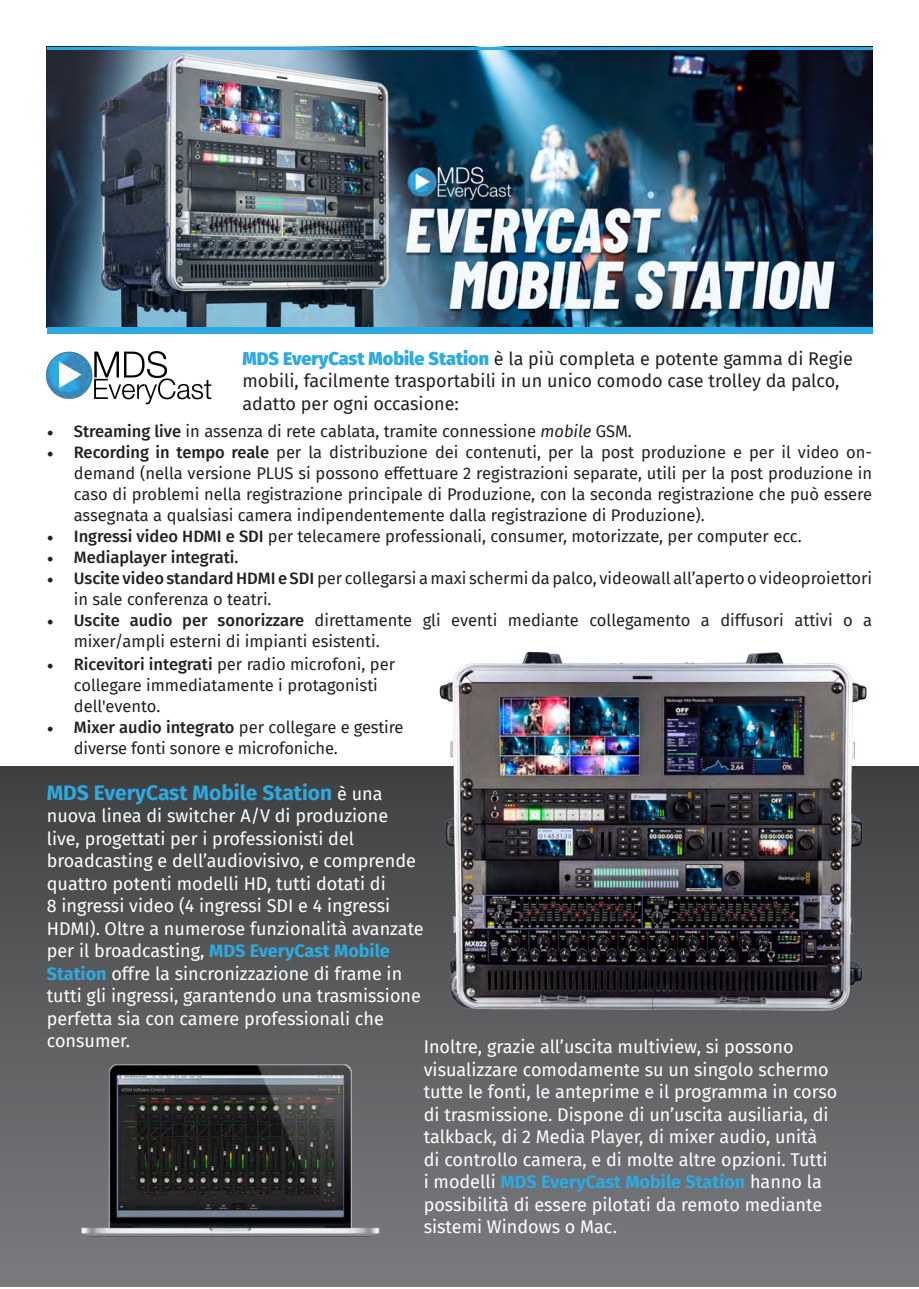
<style>
.page{position:relative;width:919px;height:1289px;background:#fff}
.page>*{position:absolute;margin:0;border:0;box-sizing:border-box;transform-origin:0 0}
.t1{font:700 21px "Fira Sans";color:#2daae1}
.t2{font:18px/22.5px "Fira Sans";color:#fff}
.t3{font:18px/22.5px "Fira Sans";color:#231f20}
.t4{font:16.5px/21px "Fira Sans";color:#231f20}
.t5{font:500 16.5px "Fira Sans";color:#231f20}
.s1{font-weight:900;color:#2daae1}
.s2{font-family:"Minion Pro";font-weight:500;font-size:18px}
.s3{font-weight:500}
.s4{font-style:italic}
.s5{font-family:"Minion Pro";font-size:18px}
.s6{font-family:"Minion Pro";font-weight:400;font-size:18px}
.s7{font-weight:400;font-size:18px;color:#fff}
.s8{font-weight:700;color:#2daae1}
</style>
<div class="page">
<img style="left:47px;top:49px;width:825px;height:278px">
<img style="left:47px;top:351px;width:164px;height:53px">
<div style="left:47px;top:327px;width:825px;height:7px;background:#2daae1"></div>
<hr style="left:47px;top:47px;width:825px;height:2px;background:#2daae1">
<div style="left:1px;top:766px;width:917px;height:520px;background:linear-gradient(to bottom,#404041,#7b7c80)"></div>
<img style="left:436px;top:651px;width:433px;height:363px">
<img style="left:70px;top:1061px;width:326px;height:178px">
<p class="t3" style="left:242px;top:346px;width:612px"><span class="s1">MDS EveryCast Mobile Station</span> è la più completa e potente gamma di Regie mobili, facilmente trasportabili in un unico comodo case trolley da palco, adatto per ogni occasione:</p>
<p class="t4" style="left:47px;top:420px;width:586px"><span class="s2">•</span> <span class="s3">Streaming live</span> in assenza di rete cablata, tramite connessione <span class="s4">mobile</span> GSM.</p>
<p class="t4" style="left:74px;top:441px;width:799px;text-align:justify;text-indent:-27px"><span class="s5">•</span> <span class="s3">Recording in tempo reale</span> per la distribuzione dei contenuti, per la post produzione e per il video on&shy;demand (nella versione PLUS si possono effettuare 2 registrazioni separate, utili per la post produzione in caso di problemi nella registrazione principale di Produzione, con la seconda registrazione che può essere assegnata a qualsiasi camera indipendentemente dalla registrazione di Produzione).</p>
<p class="t4" style="left:47px;top:525px;width:756px"><span class="s5">•</span> <span class="s3">Ingressi video HDMI e SDI</span> per telecamere professionali, consumer, motorizzate, per computer ecc.</p>
<p class="t5" style="left:47px;top:543px;width:193px"><span class="s6">•</span> Mediaplayer integrati.</p>
<p class="t4" style="left:74px;top:567px;width:799px;text-indent:-27px"><span class="s5">•</span> <span class="s3">Uscite video standard HDMI e SDI</span> per collegarsi a maxi schermi da palco, videowall all’aperto o videoproiettori in sale conferenza o teatri.</p>
<p class="t4" style="left:74px;top:609px;width:799px;text-indent:-27px"><span class="s5">•</span> <span class="s3">Uscite audio per sonorizzare</span> direttamente gli eventi mediante collegamento a diffusori attivi o a mixer/ampli esterni di impianti esistenti.</p>
<p class="t4" style="left:74px;top:652px;width:323px;text-indent:-27px"><span class="s5">•</span> <span class="s3">Ricevitori integrati</span> per radio microfoni, per collegare immediatamente i protagonisti dell'evento.</p>
<p class="t4" style="left:74px;top:715px;width:331px;text-indent:-27px"><span class="s5">•</span> <span class="s3">Mixer audio integrato</span> per collegare e gestire diverse fonti sonore e microfoniche.</p>
<p class="t1" style="left:47px;top:774px;width:337px">MDS EveryCast Mobile Station <span class="s7">è una</span></p>
<p class="t2" style="left:47px;top:804px;width:378px">nuova linea di switcher A/V di produzione live, progettati per i professionisti del broadcasting e dell’audiovisivo, e comprende quattro potenti modelli HD, tutti dotati di<br>8 ingressi video (4 ingressi SDI e 4 ingressi HDMI). Oltre a numerose funzionalità avanzate per il broadcasting, <span class="s8">MDS EveryCast Mobile Station</span> offre la sincronizzazione di frame in tutti gli ingressi, garantendo una trasmissione perfetta sia con camere professionali che consumer.</p>
<p class="t2" style="left:423px;top:1034px;width:415px">Inoltre, grazie all’uscita multiview, si possono visualizzare comodamente su un singolo schermo tutte le fonti, le anteprime e il programma in corso di trasmissione. Dispone di un’uscita ausiliaria, di talkback, di 2 Media Player, di mixer audio, unità di controllo camera, e di molte altre opzioni. Tutti<br>i modelli <span class="s8">MDS EveryCast Mobile Station</span> hanno la possibilità di essere pilotati da remoto mediante sistemi Windows o Mac.</p>
</div>
